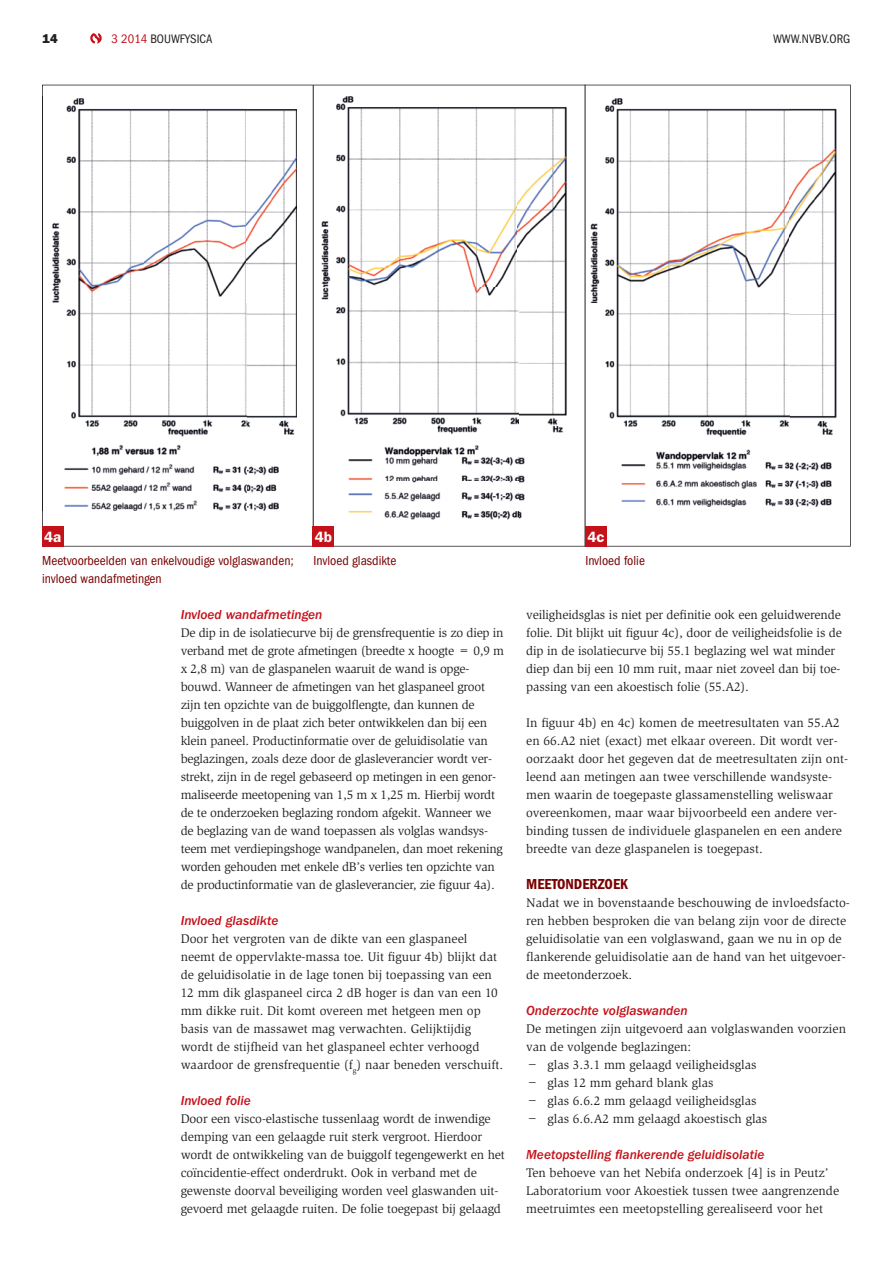
<style>
.page{position:relative;width:893px;height:1263px;background:#fff}
.page>*{position:absolute;margin:0;border:0;box-sizing:border-box;transform-origin:0 0}
.t1{font:15px "ITC Franklin Gothic Std Dm Cd";color:#790100}
.t2{font:600 15px "ITC Franklin Gothic Std";color:#fff}
.t3{font:13.5px "ITC Franklin Gothic Std Med It";color:#c4121a}
.t4{font:condensed 13.5px/18px "ITC Franklin Gothic Std";color:#790100}
.t5{font:12.75px/18px "Slimbach Std";letter-spacing:-.01em;color:#231f20}
.t6{font:condensed 12.75px "ITC Franklin Gothic Std";color:#231f20}
.t7{font:12.75px "ITC Franklin Gothic Std Hvy";color:#231f20}
.s1{color:#c4121a}
</style>
<div class="page">
<svg style="left:90px;top:33px;width:12px;height:11px"></svg>
<svg style="left:42px;top:85px;width:809px;height:462px"></svg>
<img style="left:43px;top:97px;width:254px;height:414px">
<img style="left:314px;top:94px;width:255px;height:437px">
<img style="left:586px;top:97px;width:254px;height:414px">
<hr style="left:313px;top:85px;width:1px;height:462px;background:#231f20">
<hr style="left:585px;top:85px;width:1px;height:462px;background:#231f20">
<div style="left:42px;top:526px;width:21px;height:21px;background:#c4121a"></div>
<div style="left:313px;top:526px;width:21px;height:21px;background:#c4121a"></div>
<div style="left:585px;top:526px;width:22px;height:21px;background:#c4121a"></div>
<p class="t7" style="left:43px;top:31px;width:17px">14</p>
<p class="t6" style="left:112px;top:31px;width:102px"><span class="s1">3 2014</span> BOUWFYSICA</p>
<p class="t6" style="left:773px;top:31px;width:79px">WWW.NVBV.ORG</p>
<p class="t2" style="left:44px;top:528px;width:19px">4a</p>
<p class="t2" style="left:315px;top:528px;width:19px">4b</p>
<p class="t2" style="left:587px;top:528px;width:19px">4c</p>
<p class="t4" style="left:42px;top:551px;width:253px">Meetvoorbeelden van enkelvoudige volglaswanden; invloed wandafmetingen</p>
<p class="t4" style="left:314px;top:551px;width:84px">Invloed glasdikte</p>
<p class="t4" style="left:585px;top:551px;width:61px">Invloed folie</p>
<p class="t3" style="left:181px;top:606px;width:143px">Invloed wandafmetingen</p>
<p class="t5" style="left:181px;top:623px;width:325px">De dip in de isolatiecurve bij de grensfrequentie is zo diep in verband met de grote afmetingen (breedte x hoogte = 0,9 m x 2,8 m) van de glaspanelen waaruit de wand is opge&shy;bouwd. Wanneer de afmetingen van het glaspaneel groot zijn ten opzichte van de buiggolflengte, dan kunnen de buiggolven in de plaat zich beter ontwikkelen dan bij een klein paneel. Productinformatie over de geluidisolatie van beglazingen, zoals deze door de glasleverancier wordt ver&shy;strekt, zijn in de regel gebaseerd op metingen in een genor&shy;maliseerde meetopening van 1,5 m x 1,25 m. Hierbij wordt de te onderzoeken beglazing rondom afgekit. Wanneer we de beglazing van de wand toepassen als volglas wandsys&shy;teem met verdiepingshoge wandpanelen, dan moet rekening worden gehouden met enkele dB’s verlies ten opzichte van de productinformatie van de glasleverancier, zie figuur 4a).</p>
<p class="t3" style="left:181px;top:912px;width:99px">Invloed glasdikte</p>
<p class="t5" style="left:181px;top:929px;width:324px">Door het vergroten van de dikte van een glaspaneel neemt de oppervlakte-massa toe. Uit figuur 4b) blijkt dat de geluidisolatie in de lage tonen bij toepassing van een 12 mm dik glaspaneel circa 2 dB hoger is dan van een 10 mm dikke ruit. Dit komt overeen met hetgeen men op basis van de massawet mag verwachten. Gelijktijdig wordt de stijfheid van het glaspaneel echter verhoogd waardoor de grensfrequentie (f<sub>g</sub>) naar beneden verschuift.</p>
<p class="t3" style="left:181px;top:1092px;width:72px">Invloed folie</p>
<p class="t5" style="left:181px;top:1109px;width:326px">Door een visco-elastische tussenlaag wordt de inwendige demping van een gelaagde ruit sterk vergroot. Hierdoor wordt de ontwikkeling van de buiggolf tegengewerkt en het coïncidentie-effect onderdrukt. Ook in verband met de gewenste doorval beveiliging worden veel glaswanden uit&shy;gevoerd met gelaagde ruiten. De folie toegepast bij gelaagd</p>
<p class="t5" style="left:526px;top:605px;width:317px">veiligheidsglas is niet per definitie ook een geluidwerende folie. Dit blijkt uit figuur 4c), door de veiligheidsfolie is de dip in de isolatiecurve bij 55.1 beglazing wel wat minder diep dan bij een 10 mm ruit, maar niet zoveel dan bij toe&shy;passing van een akoestisch folie (55.A2).</p>
<p class="t5" style="left:526px;top:713px;width:323px">In figuur 4b) en 4c) komen de meetresultaten van 55.A2 en 66.A2 niet (exact) met elkaar overeen. Dit wordt ver&shy;oorzaakt door het gegeven dat de meetresultaten zijn ont&shy;leend aan metingen aan twee verschillende wandsyste&shy;men waarin de toegepaste glassamenstelling weliswaar overeenkomen, maar waar bijvoorbeeld een andere ver&shy;binding tussen de individuele glaspanelen en een andere breedte van deze glaspanelen is toegepast.</p>
<p class="t1" style="left:526px;top:875px;width:103px">MEETONDERZOEK</p>
<p class="t5" style="left:526px;top:893px;width:325px">Nadat we in bovenstaande beschouwing de invloedsfacto&shy;ren hebben besproken die van belang zijn voor de directe geluidisolatie van een volglaswand, gaan we nu in op de flankerende geluidisolatie aan de hand van het uitgevoer&shy;de meetonderzoek.</p>
<p class="t3" style="left:526px;top:1002px;width:163px">Onderzochte volglaswanden</p>
<p class="t5" style="left:526px;top:1019px;width:321px">De metingen zijn uitgevoerd aan volglaswanden voorzien van de volgende beglazingen:<br>− glas 3.3.1 mm gelaagd veiligheidsglas<br>− glas 12 mm gehard blank glas<br>− glas 6.6.2 mm gelaagd veiligheidsglas<br>− glas 6.6.A2 mm gelaagd akoestisch glas</p>
<p class="t3" style="left:526px;top:1146px;width:240px">Meetopstelling ankerende geluidisolatie</p>
<p class="t5" style="left:526px;top:1163px;width:314px">Ten behoeve van het Nebifa onderzoek [4] is in Peutz’<br>Laboratorium voor Akoestiek tussen twee aangrenzende meetruimtes een meetopstelling gerealiseerd voor het</p>
</div>
